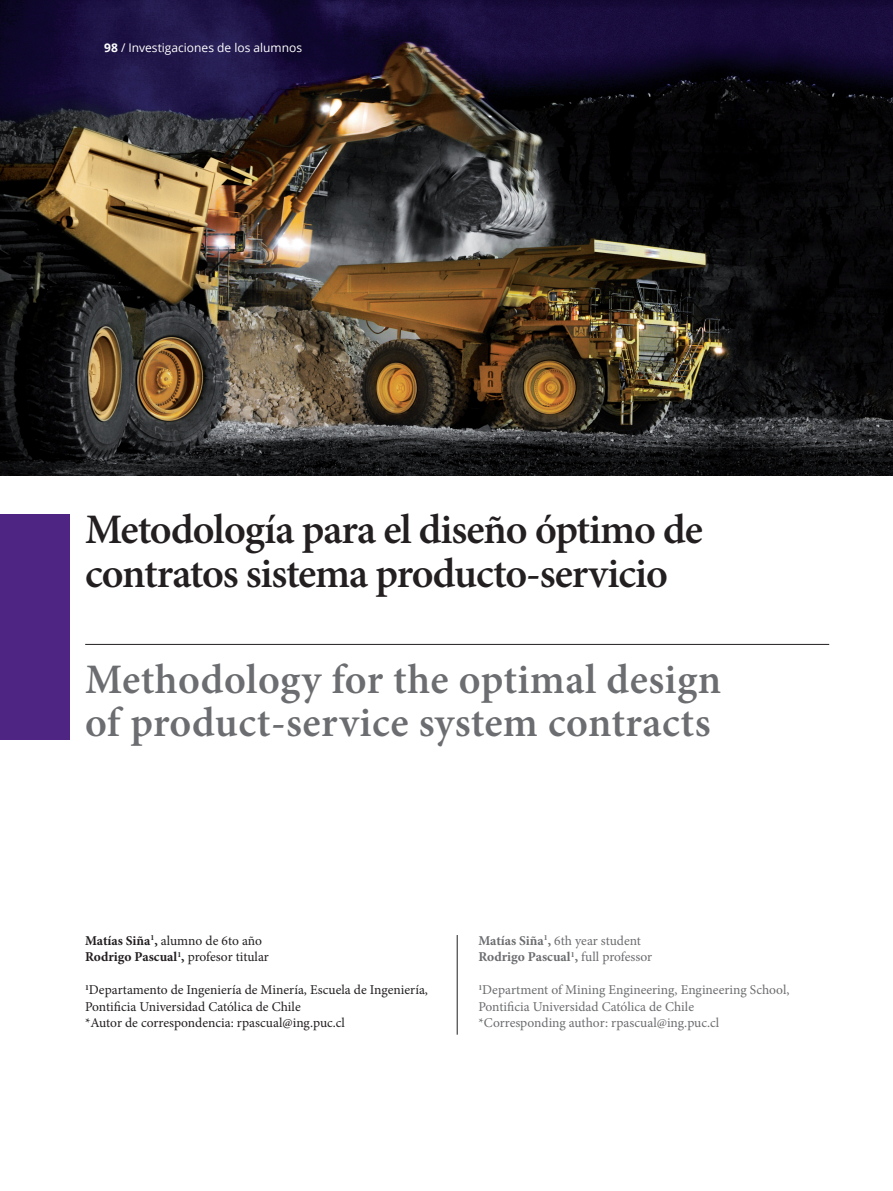
<style>
.page{position:relative;width:893px;height:1191px;background:#fff}
.page>*{position:absolute;margin:0;border:0;box-sizing:border-box;transform-origin:0 0}
.t1{font:600 42px/43.5px "Minion Pro";letter-spacing:-.025em;color:#231f20}
.t2{font:600 42px/43.5px "Minion Pro";letter-spacing:.01em;color:#6c6d70}
.t3{font:13.5px/16.5px "Minion Pro";color:#231f20}
.t4{font:13.5px/16.5px "Minion Pro";color:#6c6d70}
.t5{font:12px "Open Sans";color:#fff}
.s1{font-weight:700}
</style>
<div class="page">
<img style="left:0;top:0;width:893px;height:476px">
<hr style="left:85px;top:644px;width:744px;height:1px;background:#231f20">
<hr style="left:457px;top:935px;width:1px;height:99px;background:#231f20">
<div style="left:0;top:514px;width:70px;height:225px;background:#4e2582"></div>
<p class="t5" style="left:104px;top:39px;width:199px"><span class="s1">98</span> / Investigaciones de los alumnos</p>
<h1 class="t1" style="left:85px;top:507px;width:619px">Metodología para el diseño óptimo de contratos sistema producto-servicio</h1>
<h1 class="t2" style="left:85px;top:657px;width:638px">Methodology for the optimal design of product-service system contracts</h1>
<p class="t3" style="left:85px;top:932px;width:185px"><span class="s1">Matías Siña</span><sup>1</sup><span class="s1">,</span> alumno de 6to año<br><span class="s1">Rodrigo Pascual</span><sup>1</sup><span class="s1">,</span> profesor titular</p>
<p class="t3" style="left:85px;top:982px;width:344px"><sup>1</sup>Departamento de Ingeniería de Minería, Escuela de Ingeniería,<br>Pontificia Universidad Católica de Chile<br>*Autor de correspondencia: rpascual@ing.puc.cl</p>
<p class="t4" style="left:478px;top:932px;width:175px"><span class="s1">Matías Siña</span><sup>1</sup><span class="s1">,</span> 6th year student<br><span class="s1">Rodrigo Pascual</span><sup>1</sup><span class="s1">,</span> full professor</p>
<p class="t4" style="left:478px;top:982px;width:313px"><sup>1</sup>Department of Mining Engineering, Engineering School,<br>Pontificia Universidad Católica de Chile<br>*Corresponding author: rpascual@ing.puc.cl</p>
</div>
